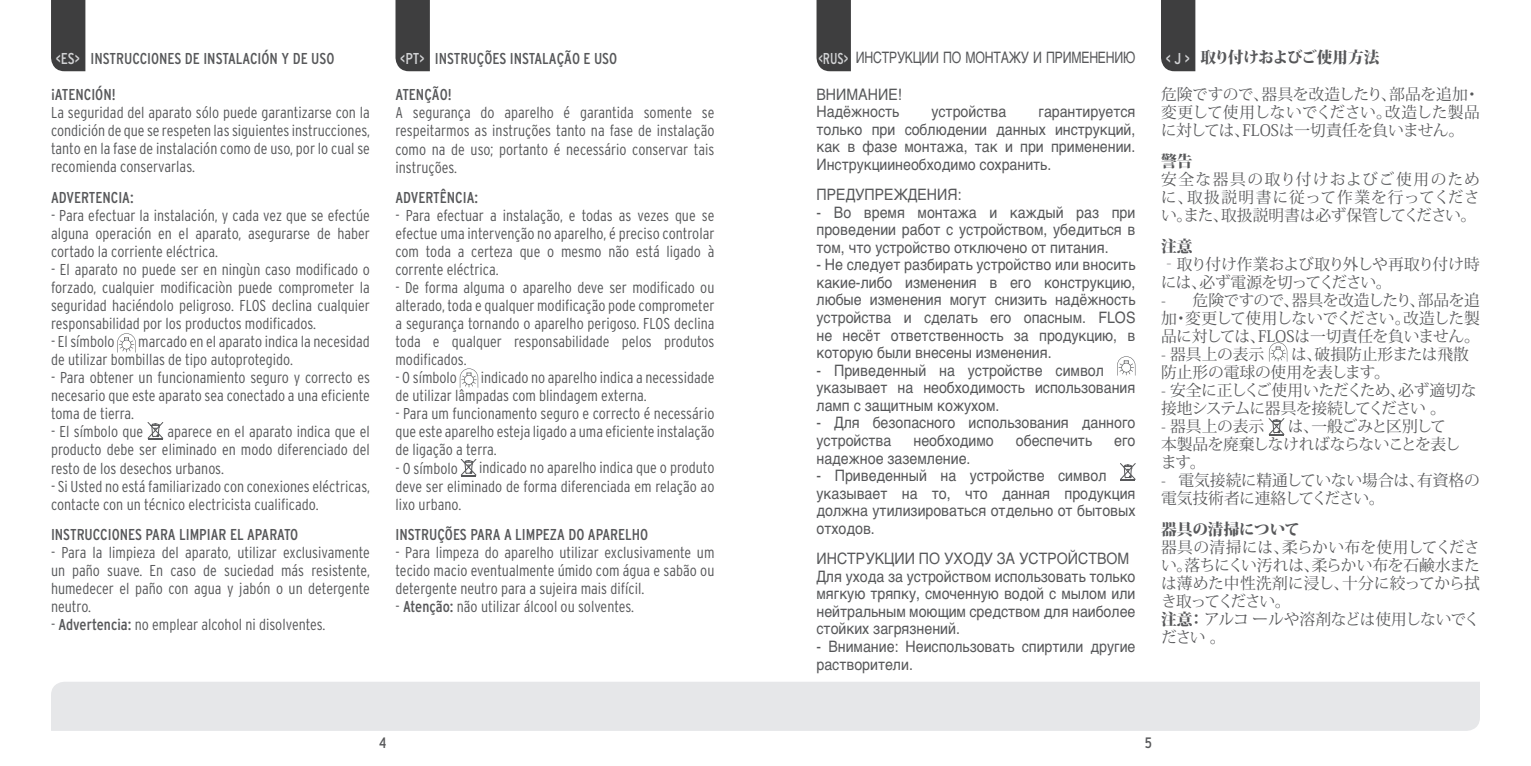
<style>
.page{position:relative;width:1531px;height:766px;background:#fff}
.page>*{position:absolute;margin:0;border:0;box-sizing:border-box;transform-origin:0 0}
.t1{font:300 condensed 15.75px/18px "Interstate";color:#57585a;text-align:justify}
.t2{font:15.75px/17.6px "Helvetica";color:#57585a;scale:.9 1}
.t3{font:15.75px/18px "Koz Min Pro";letter-spacing:-.015em;color:#57585a;text-align:justify}
.t4{font:condensed 15.75px "Interstate";color:#57585a}
.t5{font:15.75px/18px "Koz Min Pro";letter-spacing:-.05em;color:#57585a}
.t6{font:15.75px/18px "Koz Min Pro";letter-spacing:-.04em;color:#57585a}
.t7{font:15.75px "Helvetica";letter-spacing:-.02em;color:#57585a;scale:.78 1}
.t8{font:800 15.75px "Koz Min Pro";letter-spacing:-.06em;color:#57585a}
.t9{font:800 15.75px "Koz Min Pro";letter-spacing:-.01em;color:#57585a}
.t10{font:condensed 15.08px "Interstate";color:#57585a}
.s1{color:#d1d2d4}
.s2{font-family:"Interstate";font-stretch:condensed;color:#d1d2d4}
.s3{font-family:"Interstate";font-weight:400;font-stretch:condensed;color:#d1d2d4}
.s4{font-weight:400}
.s5{font-weight:800}
</style>
<div class="page">
<svg style="left:395px;top:0;width:35px;height:71px;background:#444445"></svg>
<svg style="left:816px;top:0;width:35px;height:71px;background:#444"></svg>
<div style="left:1161px;top:0;width:34px;height:71px;background:#3e3e3f"></div>
<div style="left:51px;top:0;width:34px;height:71px;background:#3e3e3f"></div>
<div style="left:51px;top:682px;width:1429px;height:48px;background:#e6e7e9"></div>
<svg style="left:1269px;top:342px;width:18px;height:19px"></svg>
<svg style="left:1269px;top:418px;width:15px;height:18px"></svg>
<svg style="left:1117px;top:356px;width:18px;height:19px"></svg>
<svg style="left:1120px;top:463px;width:15px;height:18px"></svg>
<svg style="left:117px;top:333px;width:19px;height:19px"></svg>
<svg style="left:148px;top:422px;width:15px;height:18px"></svg>
<svg style="left:460px;top:368px;width:18px;height:19px"></svg>
<svg style="left:461px;top:459px;width:15px;height:17px"></svg>
<p class="t4" style="left:56px;top:49px;width:280px"><span class="s1">&lt;ES&gt;</span> INSTRUCCIONES DE INSTALACIÓN Y DE USO</p>
<p class="t4" style="left:400px;top:49px;width:219px"><span class="s1">&lt;PT&gt;</span> INSTRUÇÕES INSTALAÇÃO E USO</p>
<p class="t7" style="left:818px;top:45px;width:408px"><span class="s2">&lt;RUS&gt;</span> ИНСТРУКЦИИ ПО МОНТАЖУ И ПРИМЕНЕНИЮ</p>
<p class="t8" style="left:1166px;top:46px;width:215px"><span class="s3">&lt; J &gt;</span> 取り付けおよびご使用方法</p>
<p class="t4" style="left:51px;top:86px;width:66px">¡ATENCIÓN!</p>
<p class="t1" style="left:51px;top:104px;width:320px">La seguridad del aparato sólo puede garantizarse con la condición de que se respeten las siguientes instrucciones, tanto en la fase de instalación como de uso, por lo cual se recomienda conservarlas.</p>
<p class="t4" style="left:51px;top:189px;width:84px">ADVERTENCIA:</p>
<p class="t1" style="left:51px;top:206px;width:320px">- Para efectuar la instalación, y cada vez que se efectúe alguna operación en el aparato, asegurarse de haber cortado la corriente eléctrica.</p>
<p class="t1" style="left:51px;top:260px;width:320px">- El aparato no puede ser en ningùn caso modificado o forzado, cualquier modificaciòn puede comprometer la seguridad haciéndolo peligroso. FLOS declina cualquier responsabilidad por los productos modificados.</p>
<p class="t1" style="left:51px;top:332px;width:65px">- El símbolo</p>
<p class="t1" style="left:51px;top:332px;width:320px;text-indent:87px">marcado en el aparato indica la necesidad de utilizar bombillas de tipo autoprotegido.</p>
<p class="t1" style="left:51px;top:368px;width:320px">- Para obtener un funcionamiento seguro y correcto es necesario que este aparato sea conectado a una eficiente toma de tierra.</p>
<p class="t1" style="left:51px;top:422px;width:94px">- El símbolo que</p>
<p class="t1" style="left:51px;top:422px;width:320px;text-indent:116px">aparece en el aparato indica que el producto debe ser eliminado en modo diferenciado del resto de los desechos urbanos.</p>
<p class="t1" style="left:51px;top:476px;width:320px">- Si Usted no está familiarizado con conexiones eléctricas, contacte con un técnico electricista cualificado.</p>
<p class="t4" style="left:51px;top:526px;width:249px">INSTRUCCIONES PARA LIMPIAR EL APARATO</p>
<p class="t1" style="left:51px;top:543px;width:320px">- Para la limpieza del aparato, utilizar exclusivamente un paño suave. En caso de suciedad más resistente, humedecer el paño con agua y jabón o un detergente neutro.</p>
<p class="t1" style="left:51px;top:615px;width:276px">- <span class="s4">Advertencia:</span> no emplear alcohol ni disolventes.</p>
<p class="t4" style="left:395px;top:86px;width:58px">ATENÇÃO!</p>
<p class="t1" style="left:395px;top:104px;width:320px">A segurança do aparelho é garantida somente se respeitarmos as instruções tanto na fase de instalação como na de uso; portanto é necessário conservar tais instruções.</p>
<p class="t4" style="left:395px;top:189px;width:84px">ADVERTÊNCIA:</p>
<p class="t1" style="left:395px;top:206px;width:320px">- Para efectuar a instalação, e todas as vezes que se efectue uma intervenção no aparelho, é preciso controlar com toda a certeza que o mesmo não está ligado à corrente eléctrica.</p>
<p class="t1" style="left:395px;top:278px;width:320px">- De forma alguma o aparelho deve ser modificado ou alterado, toda e qualquer modificação pode comprometer a segurança tornando o aparelho perigoso. FLOS declina toda e qualquer responsabilidade pelos produtos modificados.</p>
<p class="t1" style="left:395px;top:368px;width:63px">- O símbolo</p>
<p class="t1" style="left:395px;top:368px;width:320px;text-indent:85px">indicado no aparelho indica a necessidade de utilizar lâmpadas com blindagem externa.</p>
<p class="t1" style="left:395px;top:404px;width:320px">- Para um funcionamento seguro e correcto é necessário que este aparelho esteja ligado a uma eficiente instalação de ligação a terra.</p>
<p class="t1" style="left:395px;top:458px;width:64px">- O símbolo</p>
<p class="t1" style="left:395px;top:458px;width:320px;text-indent:84px">indicado no aparelho indica que o produto deve ser eliminado de forma diferenciada em relação ao lixo urbano.</p>
<p class="t4" style="left:395px;top:526px;width:254px">INSTRUÇÕES PARA A LIMPEZA DO APARELHO</p>
<p class="t1" style="left:395px;top:543px;width:320px">- Para limpeza do aparelho utilizar exclusivamente um tecido macio eventualmente úmido com água e sabão ou detergente neutro para a sujeira mais difícil.</p>
<p class="t1" style="left:395px;top:597px;width:240px">- <span class="s4">Atenção:</span> não utilizar álcool ou solventes.</p>
<p class="t2" style="left:816px;top:86px;width:96px">ВНИМАНИЕ!<br>Надёжность</p>
<p class="t2" style="left:931px;top:103px;width:85px">устройства</p>
<p class="t2" style="left:816px;top:103px;width:356px;text-align:justify;text-indent:222px">гарантируется только при соблюдении данных инструкций, как в фазе монтажа, так и при применении.<br>Инструкциинеобходимо сохранить.</p>
<p class="t2" style="left:816px;top:186px;width:163px">ПРЕДУПРЕЖДЕНИЯ:</p>
<p class="t2" style="left:816px;top:204px;width:356px;text-align:justify">- Во время монтажа и каждый раз при проведении работ с устройством, убедиться в том, что устройство отключено от питания.</p>
<p class="t2" style="left:816px;top:256px;width:356px;text-align:justify">- Не следует разбирать устройство или вносить какие-либо изменения в его конструкцию, любые изменения могут снизить надёжность устройства и сделать его опасным. FLOS не несёт ответственность за продукцию, в которую были внесены изменения.</p>
<p class="t2" style="left:816px;top:362px;width:356px">- Приведенный на устройстве символ указывает на необходимость использования ламп с защитным кожухом.</p>
<p class="t2" style="left:816px;top:414px;width:356px">- Для безопасного использования данного устройства</p>
<p class="t2" style="left:913px;top:432px;width:91px">необходимо</p>
<p class="t2" style="left:1016px;top:432px;width:86px">обеспечить</p>
<p class="t2" style="left:1114px;top:432px;width:25px">его</p>
<p class="t2" style="left:816px;top:449px;width:173px">надежное заземление.</p>
<p class="t2" style="left:816px;top:467px;width:356px">- Приведенный на устройстве символ указывает на то, что данная продукция должна утилизироваться отдельно от бытовых отходов.</p>
<p class="t2" style="left:816px;top:550px;width:356px">ИНСТРУКЦИИ ПО УХОДУ ЗА УСТРОЙСТВОМ Для ухода за устройством использовать только мягкую тряпку, смоченную водой с мылом или нейтральным моющим средством для наиболее стойких загрязнений.</p>
<p class="t2" style="left:816px;top:638px;width:356px">- Внимание: Неиспользовать спиртили другие растворители.</p>
<p class="t3" style="left:1161px;top:84px;width:320px">危険ですので、器具を改造したり、部品を追加・変更して使用しないでください。改造した製品に対しては、FLOSは一切責任を負いません。</p>
<p class="t9" style="left:1161px;top:149px;width:33px">警告</p>
<p class="t3" style="left:1161px;top:169px;width:320px">安全な器具の取り付けおよびご使用のために、取扱説明書に従って作業を行ってください。また、取扱説明書は必ず保管してください。</p>
<p class="t9" style="left:1161px;top:234px;width:33px">注意</p>
<p class="t5" style="left:1161px;top:254px;width:320px">‐取り付け作業および取り外しや再取り付け時には、必ず電源を切ってください。</p>
<p class="t3" style="left:1161px;top:290px;width:320px">- 危険ですので、器具を改造したり、部品を追加・変更して使用しないでください。改造した製品に対しては、FLOSは一切責任を負いません。</p>
<p class="t3" style="left:1161px;top:344px;width:105px">- 器具上の表示</p>
<p class="t3" style="left:1161px;top:344px;width:309px;text-indent:130px">は、破損防止形または飛散防止形の電球の使用を表します。</p>
<p class="t6" style="left:1161px;top:380px;width:317px">- 安全に正しくご使用いただくため、必ず適切な接地システムに器具を接続してください 。</p>
<p class="t3" style="left:1161px;top:416px;width:105px">- 器具上の表示</p>
<p class="t5" style="left:1161px;top:416px;width:301px;text-indent:127px">は、一般ごみと区別して本製品を廃棄しなければならないことを表します。</p>
<p class="t3" style="left:1161px;top:470px;width:320px">- 電気接続に精通していない場合は、有資格の電気技術者に連絡してください。</p>
<p class="t9" style="left:1161px;top:517px;width:140px">器具の清掃について</p>
<p class="t3" style="left:1161px;top:537px;width:320px;text-align:left">器具の清掃には、柔らかい布を使用してください。落ちにくい汚れは、柔らかい布を石鹸水または薄めた中性洗剤に浸し、十分に絞ってから拭き取ってください。<br><span class="s5">注意：</span>アルコ ールや溶剤などは使用しないでください 。</p>
<p class="t10" style="left:379px;top:734px;width:9px">4</p>
<p class="t10" style="left:1144px;top:734px;width:9px">5</p>
</div>
